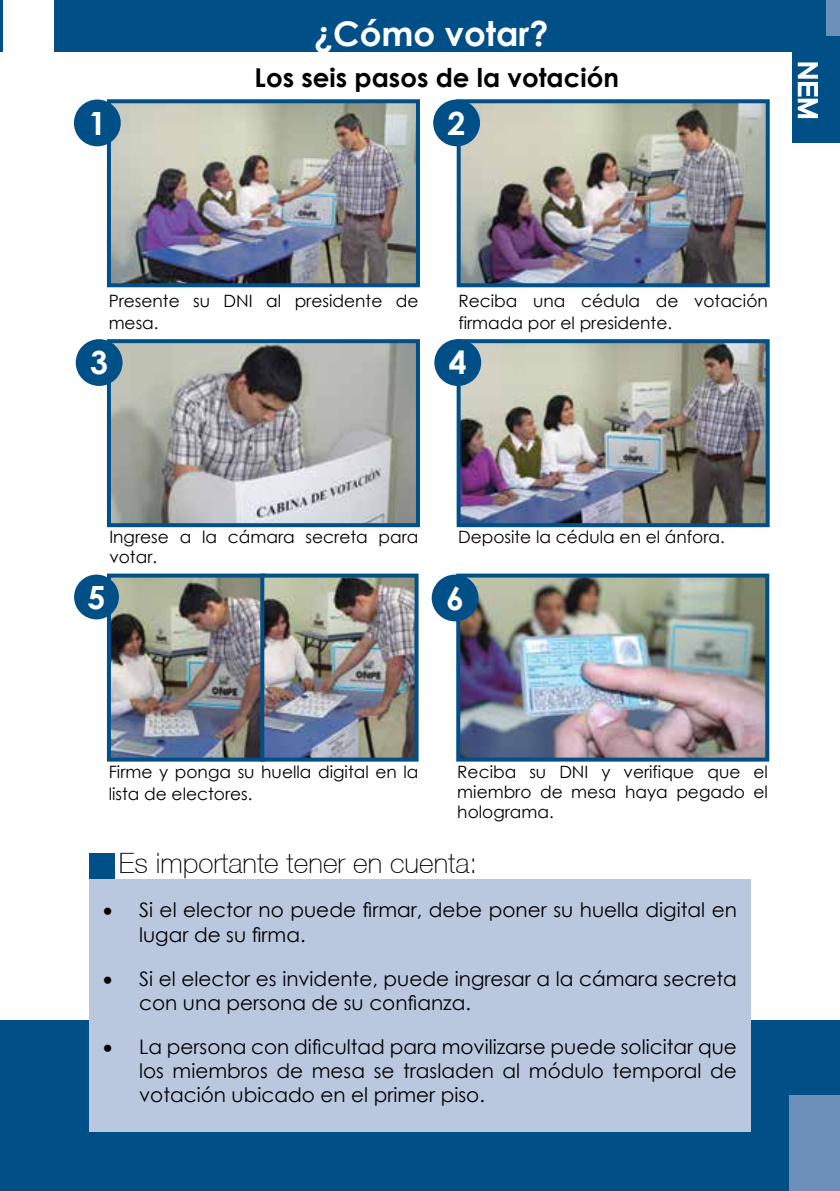
<style>
.page{position:relative;width:840px;height:1191px;background:#fff}
.page>*{position:absolute;margin:0;border:0;box-sizing:border-box;transform-origin:0 0}
.t1{font:700 34px "Century Gothic";color:#fff}
.t2{font:700 32px "Century Gothic";color:#fff}
.t3{font:100 28px "Helvetica Neue CE";color:#000}
.t4{font:700 26px "Century Gothic";color:#000}
.t5{font:20px/24px "Century Gothic";color:#000}
.t6{font:17px/22px "Century Gothic";color:#000}
</style>
<div class="page">
<div style="left:791px;top:0;width:48px;height:143px;background:#005087"></div>
<div style="left:825px;top:0;width:14px;height:36px;background:#6c90ba"></div>
<svg style="left:797px;top:62px;width:21px;height:57px"></svg>
<hr style="left:0;top:0;width:2px;height:51px;background:#005087">
<div style="left:0;top:1020px;width:839px;height:171px;background:#005087"></div>
<div style="left:54px;top:0;width:744px;height:51px;background:#005087"></div>
<div style="left:788px;top:1095px;width:51px;height:96px;background:#6c90ba"></div>
<div style="left:89px;top:879px;width:661px;height:252px;background:#bac8df"></div>
<div style="left:89px;top:853px;width:25px;height:26px;background:#005087"></div>
<img style="left:112px;top:578px;width:148px;height:178px">
<div style="left:107px;top:573px;width:158px;height:188px;border:4px solid #005087"></div>
<img style="left:265px;top:578px;width:148px;height:178px">
<div style="left:260px;top:573px;width:158px;height:188px;border:4px solid #005087"></div>
<img style="left:112px;top:344px;width:302px;height:178px">
<div style="left:107px;top:339px;width:312px;height:188px;border:4px solid #005087"></div>
<img style="left:461px;top:344px;width:303px;height:178px">
<div style="left:456px;top:339px;width:313px;height:188px;border:4px solid #005087"></div>
<img style="left:461px;top:104px;width:303px;height:178px">
<div style="left:456px;top:99px;width:313px;height:188px;border:4px solid #005087"></div>
<img style="left:112px;top:104px;width:302px;height:178px">
<div style="left:107px;top:99px;width:312px;height:188px;border:4px solid #005087"></div>
<img style="left:461px;top:578px;width:302px;height:178px">
<div style="left:456px;top:573px;width:312px;height:188px;border:4px solid #005087"></div>
<div style="left:75px;top:101px;width:45px;height:44px;background:#005087;border-radius:50%"></div>
<div style="left:74px;top:100px;width:47px;height:46px;border:2px solid #005087;border-radius:50%"></div>
<div style="left:74px;top:574px;width:45px;height:45px;background:#005087;border-radius:50%"></div>
<div style="left:77px;top:340px;width:44px;height:45px;background:#005087;border-radius:50%"></div>
<div style="left:76px;top:339px;width:46px;height:47px;border:2px solid #005087;border-radius:50%"></div>
<div style="left:432px;top:575px;width:45px;height:45px;background:#005087;border-radius:50%"></div>
<div style="left:431px;top:574px;width:47px;height:47px;border:2px solid #005087;border-radius:50%"></div>
<div style="left:435px;top:340px;width:45px;height:45px;background:#005087;border-radius:50%"></div>
<div style="left:434px;top:339px;width:47px;height:47px;border:2px solid #005087;border-radius:50%"></div>
<div style="left:434px;top:101px;width:44px;height:44px;background:#005087;border-radius:50%"></div>
<div style="left:433px;top:100px;width:46px;height:46px;border:2px solid #005087;border-radius:50%"></div>
<h2 class="t2" style="left:88px;top:99px;width:19px">1</h2>
<h1 class="t1" style="left:314px;top:7px;width:235px">¿Cómo votar?</h1>
<h3 class="t4" style="left:254px;top:58px;width:366px">Los seis pasos de la votación</h3>
<h2 class="t2" style="left:447px;top:99px;width:19px">2</h2>
<p class="t6" style="left:109px;top:290px;width:311px">Presente su DNI al presidente de mesa.</p>
<p class="t6" style="left:458px;top:289px;width:311px">Reciba una cédula de votación firmada por el presidente.</p>
<h2 class="t2" style="left:90px;top:338px;width:19px">3</h2>
<h2 class="t2" style="left:448px;top:338px;width:19px">4</h2>
<p class="t6" style="left:109px;top:526px;width:310px;line-height:20px">Ingrese a la cámara secreta para votar.</p>
<h2 class="t2" style="left:87px;top:573px;width:19px">5</h2>
<p class="t6" style="left:458px;top:525px;width:268px">Deposite la cédula en el ánfora.</p>
<h2 class="t2" style="left:446px;top:574px;width:19px">6</h2>
<p class="t6" style="left:109px;top:760px;width:311px">Firme y ponga su huella digital en la lista de electores.</p>
<p class="t6" style="left:457px;top:761px;width:312px;line-height:20px;text-align:justify">Reciba su DNI y verifique que el miembro de mesa haya pegado el holograma.</p>
<h3 class="t3" style="left:119px;top:847px;width:360px">Es importante tener en cuenta:</h3>
<p class="t5" style="left:139px;top:898px;width:599px;text-indent:-36px">• Si el elector no puede firmar, debe poner su huella digital en lugar de su firma.</p>
<p class="t5" style="left:139px;top:966px;width:599px;text-indent:-36px">• Si el elector es invidente, puede ingresar a la cámara secreta con una persona de su confianza.</p>
<p class="t5" style="left:139px;top:1034px;width:599px;text-align:justify;text-indent:-36px">• La persona con dificultad para movilizarse puede solicitar que los miembros de mesa se trasladen al módulo temporal de votación ubicado en el primer piso.</p>
</div>
